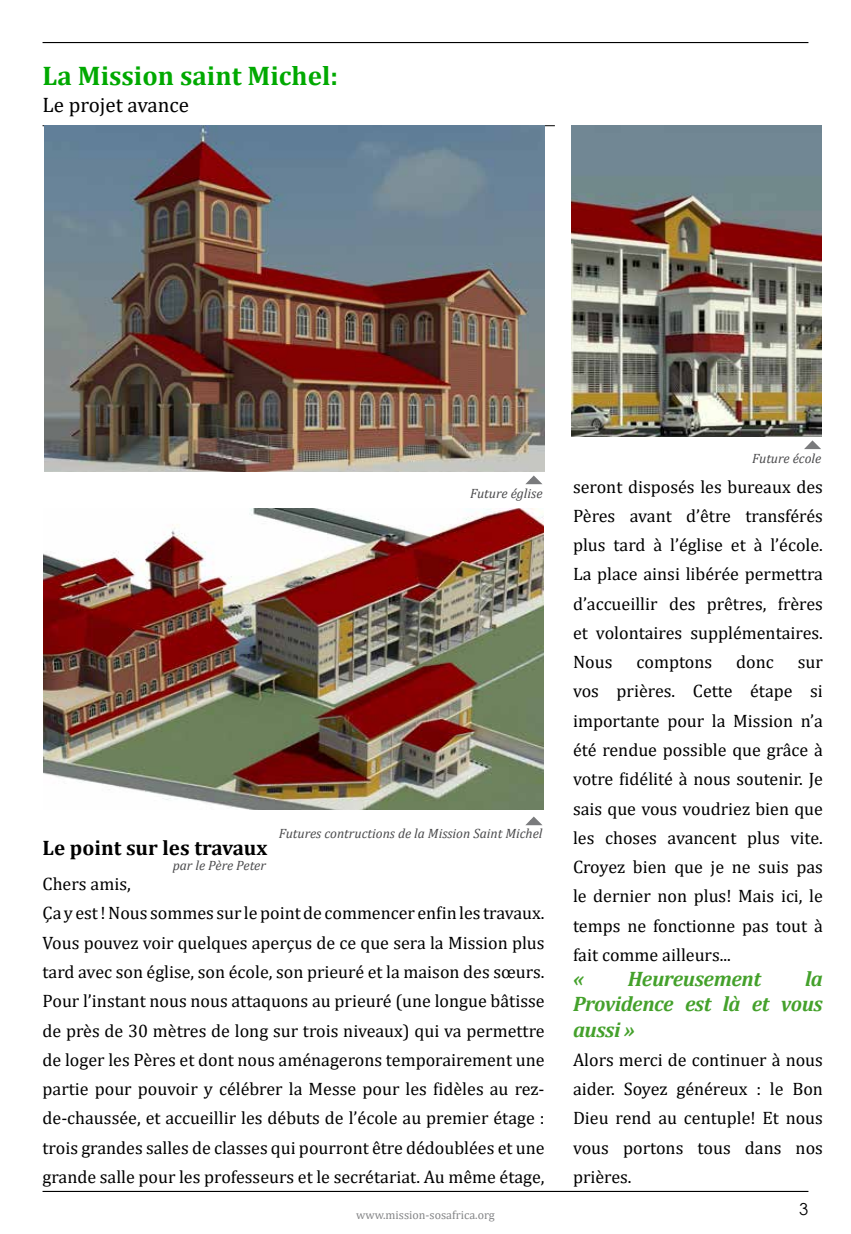
<style>
.page{position:relative;width:851px;height:1234px;background:#fff}
.page>*{position:absolute;margin:0;border:0;box-sizing:border-box;transform-origin:0 0}
.t1{font:700 27px "Cambria";color:#00a900}
.t2{font:italic 700 21px/25.2px "Cambria";letter-spacing:-.02em;color:#44a12b;text-align:justify}
.t3{font:700 21px "Cambria";color:#000}
.t4{font:21px "Cambria";color:#000}
.t5{font:18px/29.2px "Cambria";color:#000;text-align:justify}
.t6{font:16.5px "Century Gothic";color:#000}
.t7{font:italic 13.5px "Cambria";color:#4b4b4d}
.t8{font:12px "Cambria";color:#848587}
</style>
<div class="page">
<svg style="left:525px;top:475px;width:18px;height:10px"></svg>
<svg style="left:804px;top:440px;width:17px;height:10px"></svg>
<svg style="left:525px;top:816px;width:18px;height:10px"></svg>
<hr style="left:43px;top:42px;width:765px;height:1px;background:#000">
<hr style="left:43px;top:1190px;width:765px;height:1px;background:#000">
<hr style="left:43px;top:125px;width:511px;height:1px;background:#000">
<img style="left:44px;top:509px;width:499px;height:300px">
<img style="left:45px;top:126px;width:499px;height:345px">
<img style="left:571px;top:126px;width:250px;height:310px">
<h1 class="t1" style="left:43px;top:57px;width:297px">La Mission saint Michel:</h1>
<p class="t4" style="left:43px;top:92px;width:148px">Le projet avance</p>
<p class="t7" style="left:470px;top:483px;width:74px">Future église</p>
<p class="t7" style="left:279px;top:823px;width:265px">Futures contructions de la Mission Saint Michel</p>
<p class="t3" style="left:43px;top:832px;width:226px">Le point sur les travaux</p>
<p class="t5" style="left:43px;top:869px;width:503px;text-align:left">Chers amis,<br>Ça y est ! Nous sommes sur le point de commencer enfin les travaux.<br>Vous pouvez voir quelques aperçus de ce que sera la Mission plus tard avec son église, son école, son prieuré et la maison des sœurs.<br>Pour l’instant nous nous attaquons au prieuré (une longue bâtisse de près de 30 mètres de long sur trois niveaux) qui va permettre de loger les Pères et dont nous aménagerons temporairement une partie pour pouvoir y célébrer la Messe pour les fidèles au rez&shy;de-chaussée, et accueillir les débuts de l’école au premier étage : trois grandes salles de classes qui pourront être dédoublées et une grande salle pour les professeurs et le secrétariat. Au même étage,</p>
<p class="t7" style="left:173px;top:855px;width:95px">par le Père Peter</p>
<p class="t8" style="left:356px;top:1207px;width:140px">www.mission-sosafrica.org</p>
<p class="t7" style="left:752px;top:448px;width:71px">Future école</p>
<p class="t5" style="left:573px;top:471px;width:251px">seront disposés les bureaux des Pères avant d’être transférés plus tard à l’église et à l’école.<br>La place ainsi libérée permettra d’accueillir des prêtres, frères et volontaires supplémentaires.<br>Nous</p>
<p class="t5" style="left:636px;top:647px;width:77px">comptons</p>
<p class="t5" style="left:736px;top:647px;width:39px">donc</p>
<p class="t5" style="left:573px;top:647px;width:251px;text-indent:225px">sur vos prières. Cette étape si importante pour la Mission n’a été rendue possible que grâce à votre fidélité à nous soutenir. Je sais que vous voudriez bien que les choses avancent plus vite.<br>Croyez bien que je ne suis pas le dernier non plus! Mais ici, le temps ne fonctionne pas tout à fait comme ailleurs...</p>
<p class="t2" style="left:573px;top:965px;width:12px">«</p>
<p class="t2" style="left:627px;top:965px;width:135px">Heureusement</p>
<p class="t2" style="left:573px;top:965px;width:251px;text-indent:232px">la Providence est là et vous aussi »</p>
<p class="t5" style="left:573px;top:1044px;width:251px">Alors merci de continuer à nous aider. Soyez généreux : le Bon Dieu rend au centuple! Et nous vous portons tous dans nos prières.</p>
<p class="t6" style="left:799px;top:1197px;width:11px">3</p>
</div>
